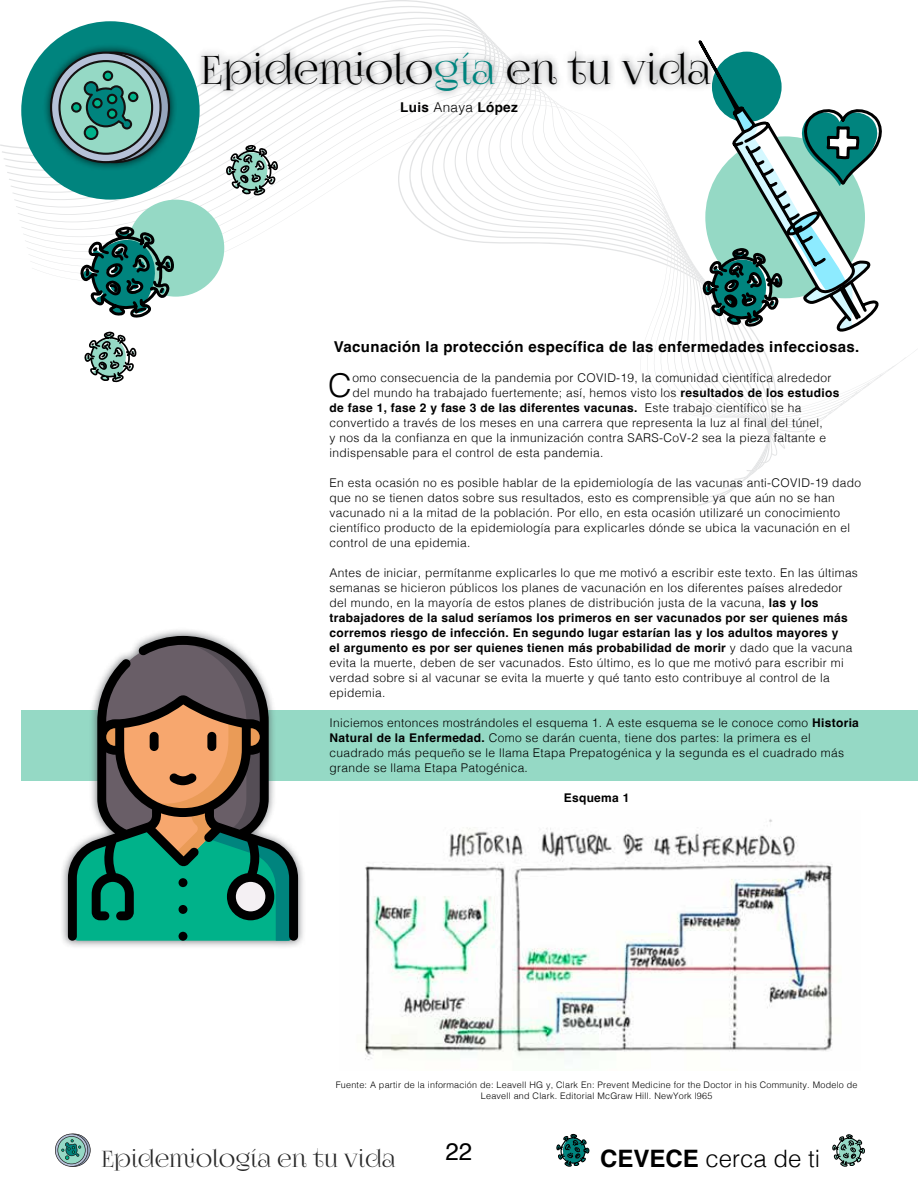
<style>
.page{position:relative;width:918px;height:1188px;background:#fff}
.page>*{position:absolute;margin:0;border:0;box-sizing:border-box;transform-origin:0 0}
.t1{font:39px "Foglihten No 07";color:#000}
.t2{font:300 32.85px "Helvetica";color:#000}
.t3{font:300 24px "Helvetica";color:#000}
.t4{font:24px "Helvetica";color:#000}
.t5{font:22.5px "Foglihten No 07";color:#272727}
.t6{font:700 15px "Helvetica";letter-spacing:.025em;color:#000}
.t7{font:700 13.5px "Helvetica";letter-spacing:.025em;color:#000}
.t8{font:300 12px/15px "Helvetica";letter-spacing:.025em;color:#000}
.t9{font:700 12px "Helvetica";letter-spacing:.025em;color:#000}
.t10{font:300 9px/10.5px "Helvetica";letter-spacing:.025em;color:#000;text-align:center}
.s1{color:#00847e}
.s2{font-weight:300}
.s3{font-weight:700}
</style>
<div class="page">
<svg style="left:556px;top:1133px;width:34px;height:34px"></svg>
<svg style="left:832px;top:1134px;width:33px;height:33px"></svg>
<svg style="left:55px;top:1134px;width:36px;height:33px"></svg>
<svg style="left:32px;top:105px;width:884px;height:313px"></svg>
<div style="left:127px;top:200px;width:97px;height:97px;background:#95d9c5;border-radius:50%"></div>
<svg style="left:700px;top:40px;width:189px;height:314px"></svg>
<div style="left:21px;top:21px;width:179px;height:179px;background:#00847e;border-radius:50%"></div>
<div style="left:195px;top:44px;width:522px;height:54px;background:#4b4e53;opacity:.75"></div>
<svg style="left:224px;top:144px;width:56px;height:53px"></svg>
<svg style="left:78px;top:225px;width:100px;height:95px"></svg>
<svg style="left:83px;top:331px;width:55px;height:52px"></svg>
<div style="left:42px;top:43px;width:136px;height:128px;background:#000;opacity:.75"></div>
<svg style="left:50px;top:52px;width:120px;height:111px"></svg>
<img style="left:365px;top:819px;width:468px;height:241px">
<div style="left:21px;top:711px;width:897px;height:70px;background:#95d9c5"></div>
<div style="left:60px;top:628px;width:246px;height:321px;background:#4b4e53;opacity:.75"></div>
<svg style="left:68px;top:636px;width:230px;height:305px"></svg>
<h1 class="t1" style="left:201px;top:48px;width:512px">Epidemiolo<span class="s1">gía</span> en tu vida</h1>
<p class="t7" style="left:400px;top:99px;width:119px">Luis <span class="s2">Anaya</span> López</p>
<p class="t6" style="left:334px;top:337px;width:527px">Vacunación la protección específica de las enfermedades infecciosas.</p>
<h2 class="t2" style="left:328px;top:357px;width:25px">C</h2>
<p class="t8" style="left:353px;top:369px;width:480px">omo consecuencia de la pandemia por COVID-19, la comunidad científica alrededor</p>
<p class="t8" style="left:353px;top:384px;width:488px">del mundo ha trabajado fuertemente; así, hemos visto los <span class="s3">resultados de los estudios</span></p>
<p class="t9" style="left:330px;top:400px;width:473px">de fase 1, fase 2 y fase 3 de las diferentes vacunas. <span class="s2">Este trabajo científico se ha</span></p>
<p class="t8" style="left:330px;top:414px;width:495px">convertido a través de los meses en una carrera que representa la luz al final del túnel,</p>
<p class="t8" style="left:330px;top:429px;width:498px">y nos da la confianza en que la inmunización contra SARS-CoV-2 sea la pieza faltante e</p>
<p class="t8" style="left:330px;top:444px;width:275px">indispensable para el control de esta pandemia.</p>
<p class="t8" style="left:330px;top:474px;width:533px">En esta ocasión no es posible hablar de la epidemiología de las vacunas anti-COVID-19 dado que no se tienen datos sobre sus resultados, esto es comprensible ya que aún no se han vacunado ni a la mitad de la población. Por ello, en esta ocasión utilizaré un conocimiento científico producto de la epidemiología para explicarles dónde se ubica la vacunación en el control de una epidemia.</p>
<p class="t8" style="left:330px;top:564px;width:530px">Antes de iniciar, permítanme explicarles lo que me motivó a escribir este texto. En las últimas semanas se hicieron públicos los planes de vacunación en los diferentes países alrededor del mundo, en la mayoría de estos planes de distribución justa de la vacuna, <span class="s3">las y los trabajadores de la salud seríamos los primeros en ser vacunados por ser quienes más corremos riesgo de infección. En segundo lugar estarían las y los adultos mayores y<br>el argumento es por ser quienes tienen más probabilidad de morir</span> y dado que la vacuna evita la muerte, deben de ser vacunados. Esto último, es lo que me motivó para escribir mi verdad sobre si al vacunar se evita la muerte y qué tanto esto contribuye al control de la epidemia.</p>
<p class="t8" style="left:330px;top:714px;width:531px">Iniciemos entonces mostrándoles el esquema 1. A este esquema se le conoce como <span class="s3">Historia Natural de la Enfermedad.</span> Como se darán cuenta, tiene dos partes: la primera es el cuadrado más pequeño se le llama Etapa Prepatogénica y la segunda es el cuadrado más grande se llama Etapa Patogénica.</p>
<p class="t9" style="left:564px;top:790px;width:67px">Esquema 1</p>
<p class="t10" style="left:336px;top:1079px;width:523px">Fuente: A partir de la información de: Leavell HG y, Clark En: Prevent Medicine for the Doctor in his Community. Modelo de<br>Leavell and Clark. Editorial McGraw Hill. NewYork l965</p>
<h3 class="t5" style="left:101px;top:1146px;width:296px">Epidemiología en tu vida</h3>
<h3 class="t4" style="left:446px;top:1133px;width:28px">22</h3>
<h3 class="t3" style="left:600px;top:1138px;width:222px"><span class="s3">CEVECE</span> cerca de ti</h3>
</div>
